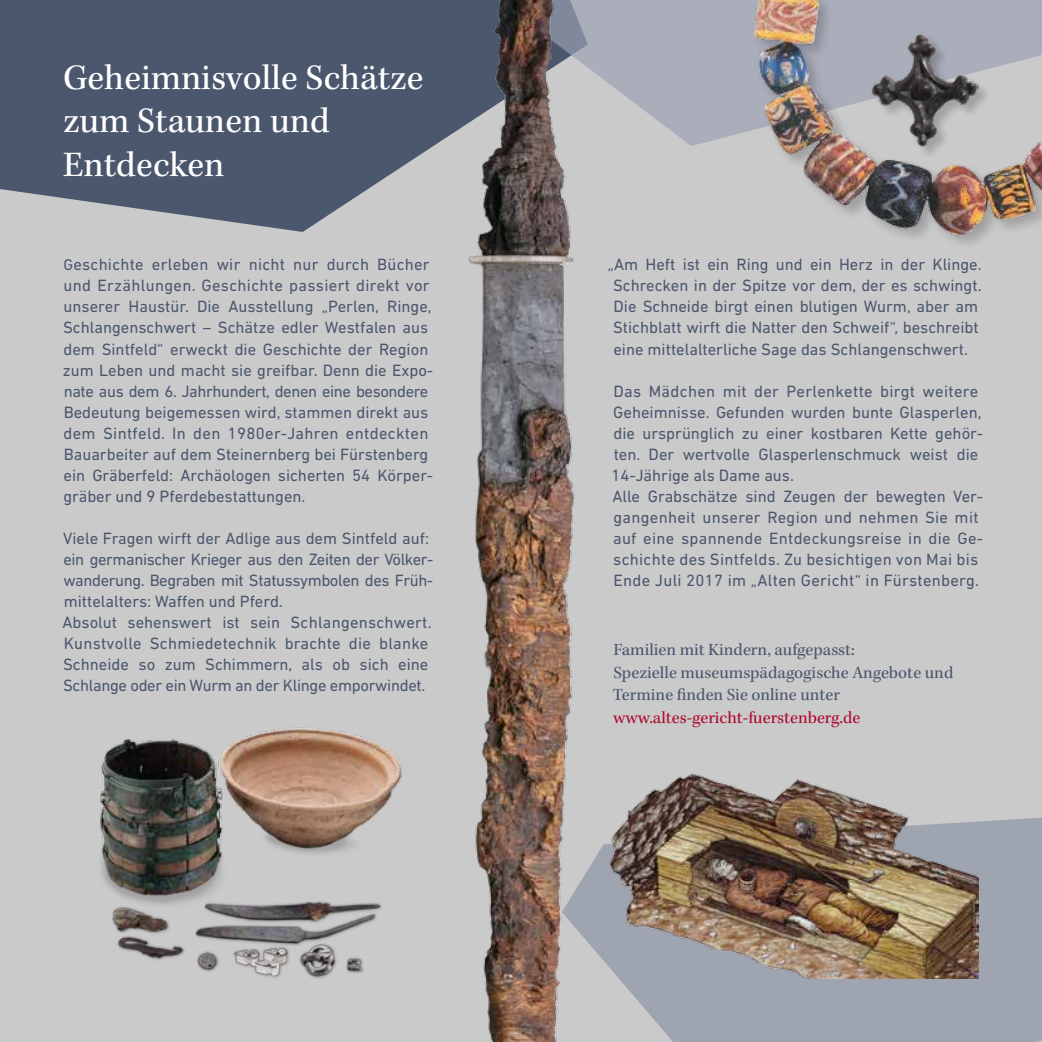
<style>
.page{position:relative;width:1042px;height:1042px;background:#cacaca}
.page>*{position:absolute;margin:0;border:0;box-sizing:border-box;transform-origin:0 0}
.t1{font:36.75px/43.6px "Kepler Std";color:#fff}
.t2{font:17.5px/22.8px "Kepler Std";color:#4b576d}
.t3{font:17.5px "Kepler Std";color:#ae0a30}
.t4{font:16.62px/21px "DIN Next LT Pro";color:#4b576d}
.s1{font-size:15.75px}
</style>
<div class="page">
<svg style="left:0;top:0;width:430px;height:232px;background:#5a6478"></svg>
<svg style="left:587px;top:0;width:161px;height:146px;fill:#aaaeba"></svg>
<div style="left:619px;top:817px;width:423px;height:225px;background:#9ea4b0"></div>
<img style="left:587px;top:773px;width:392px;height:206px">
<img style="left:430px;top:0;width:157px;height:1042px">
<img style="left:748px;top:0;width:294px;height:239px">
<img style="left:100px;top:727px;width:302px;height:251px">
<h1 class="t1" style="left:63px;top:57px;width:362px">Geheimnisvolle Schätze zum Staunen und<br>Entdecken</h1>
<p class="t4" style="left:63px;top:254px;width:372px"><span class="s1">G</span>eschichte erleben wir nicht nur durch Bücher und Erzählungen. Geschichte passiert direkt vor unserer Haustür. Die Ausstellung „Perlen, Ringe, Schlangenschwert – Schätze edler Westfalen aus dem Sintfeld“ erweckt die Geschichte der Region zum Leben und macht sie greifbar. Denn die Expo&shy;nate aus dem 6. Jahrhundert, denen eine besondere Bedeutung beigemessen wird, stammen direkt aus dem Sintfeld. In den 1980er-Jahren entdeckten Bauarbeiter auf dem Steinernberg bei Fürstenberg ein Gräberfeld: Archäologen sicherten 54 Körper&shy;gräber und 9 Pferdebestattungen.</p>
<p class="t4" style="left:62px;top:527px;width:372px">Viele Fragen wirft der Adlige aus dem Sintfeld auf: ein germanischer Krieger aus den Zeiten der Völker&shy;wanderung. Begraben mit Statussymbolen des Früh&shy;mittelalters: Waffen und Pferd.<br>Absolut sehenswert ist sein Schlangenschwert.<br>Kunstvolle Schmiedetechnik brachte die blanke Schneide so zum Schimmern, als ob sich eine Schlange oder ein Wurm an der Klinge emporwindet.</p>
<p class="t4" style="left:608px;top:254px;width:375px;text-align:center">„Am Heft ist ein Ring und ein Herz in der Klinge.<br>Schrecken in der Spitze vor dem, der es schwingt.<br>Die Schneide birgt einen blutigen Wurm, aber am Stichblatt wirft die Natter den Schweif“, beschreibt eine mittelalterliche Sage das Schlangenschwert.</p>
<p class="t4" style="left:611px;top:380px;width:373px">Das Mädchen mit der Perlenkette birgt weitere Geheimnisse. Gefunden wurden bunte Glasperlen, die ursprünglich zu einer kostbaren Kette gehör&shy;ten. Der wertvolle Glasperlenschmuck weist die 14-Jährige als Dame aus.<br>Alle Grabschätze sind Zeugen der bewegten Ver&shy;gangenheit unserer Region und nehmen Sie mit auf eine spannende Entdeckungsreise in die Ge&shy;schichte des Sintfelds. Zu besichtigen von Mai bis Ende Juli 2017 im „Alten Gericht“ in Fürstenberg.</p>
<p class="t2" style="left:613px;top:639px;width:342px">Familien mit Kindern, aufgepasst:<br>Spezielle museumspädagogische Angebote und<br>Termine finden Sie online unter</p>
<p class="t3" style="left:613px;top:708px;width:249px">www.altes-gericht-fuerstenberg.de</p>
</div>
